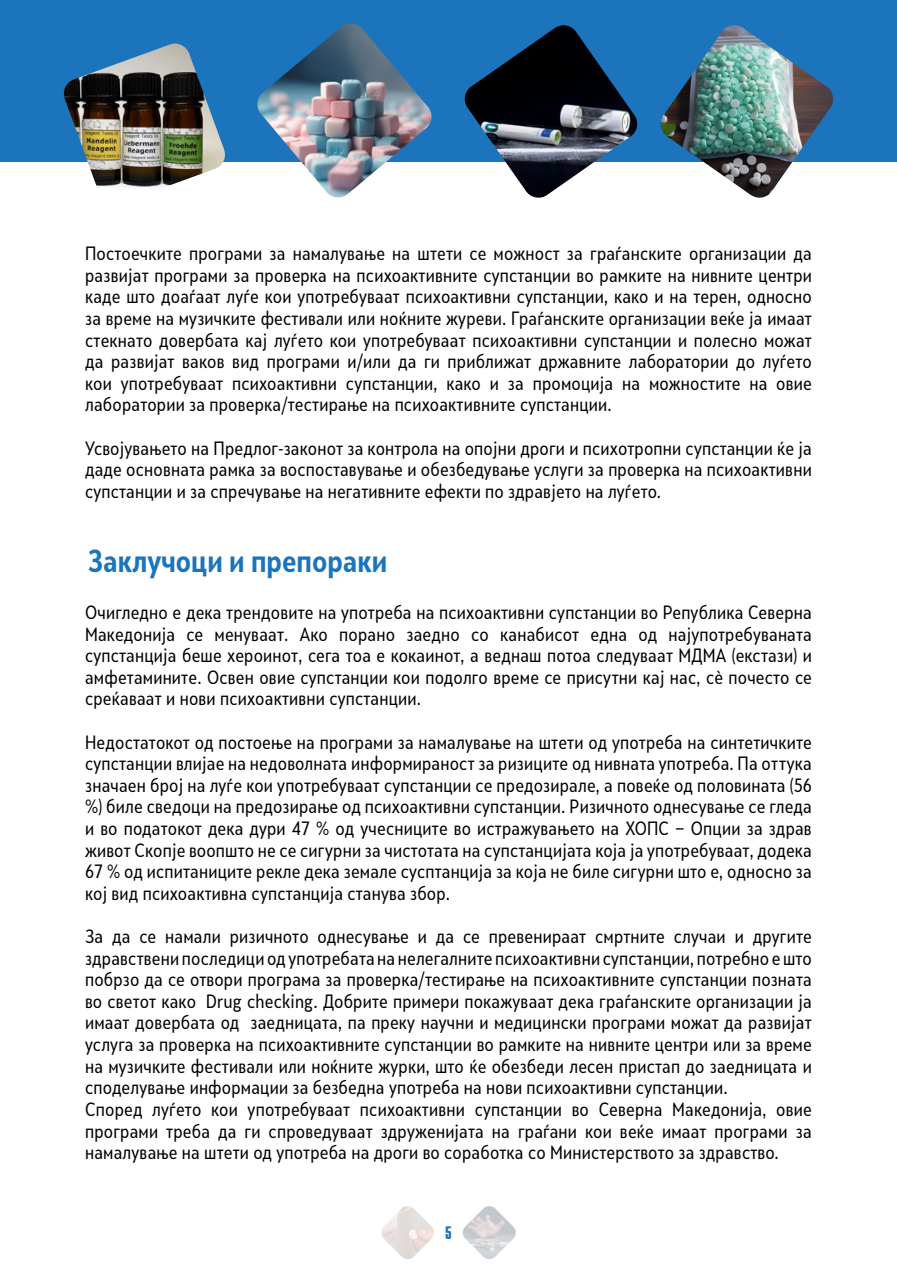
<style>
.page{position:relative;width:897px;height:1268px;background:#fff}
.page>*{position:absolute;margin:0;border:0;box-sizing:border-box;transform-origin:0 0}
.t1{font:700 29.85px "Skola Sans Cn";color:#1b75bc}
.t2{font:18px/21.6px "Skola Sans Cn";letter-spacing:.01em;color:#000;text-align:justify}
.t3{font:700 18px "Ekran";color:#1c75bc}
</style>
<div class="page">
<div style="left:0;top:0;width:896px;height:162px;background:#1c75bc"></div>
<img style="left:660px;top:25px;width:174px;height:173px">
<img style="left:464px;top:25px;width:174px;height:173px">
<img style="left:257px;top:23px;width:175px;height:175px">
<img style="left:63px;top:44px;width:162px;height:144px">
<img style="left:381px;top:1206px;width:53px;height:53px">
<img style="left:463px;top:1206px;width:53px;height:53px">
<p class="t2" style="left:85px;top:243px;width:728px">Постоечките програми за намалување на штети се можност за граѓанските организации да развијат програми за проверка на психоактивните супстанции во рамките на нивните центри каде што доаѓаат луѓе кои употребуваат психоактивни супстанции, како и на терен, односно за време на музичките фестивали или ноќните журеви. Граѓанските организации веќе ја имаат стекнато довербата кај луѓето кои употребуваат психоактивни супстанции и полесно можат да развијат ваков вид програми и/или да ги приближат државните лаборатории до луѓето кои употребуваат психоактивни супстанции, како и за промоција на можностите на овие лаборатории за проверка/тестирање на психоактивните супстанции.</p>
<p class="t2" style="left:85px;top:437px;width:728px">Усвојувањето на Предлог-законот за контрола на опојни дроги и психотропни супстанции ќе ја даде основната рамка за воспоставување и обезбедување услуги за проверка на психоактивни супстанции и за спречување на негативните ефекти по здравјето на луѓето.</p>
<h1 class="t1" style="left:88px;top:542px;width:301px">Заклучоци и препораки</h1>
<p class="t2" style="left:85px;top:601px;width:728px">Очигледно е дека трендовите на употреба на психоактивни супстанции во Република Северна Македонија се менуваат. Ако порано заедно со канабисот една од најупотребуваната супстанција беше хероинот, сега тоа е кокаинот, а веднаш потоа следуваат МДМА (екстази) и амфетамините. Освен овие супстанции кои подолго време се присутни кај нас, сè почесто се среќаваат и нови психоактивни супстанции.</p>
<p class="t2" style="left:85px;top:731px;width:728px">Недостатокот од постоење на програми за намалување на штети од употреба на синтетичките супстанции влијае на недоволната информираност за ризиците од нивната употреба. Па оттука значаен број на луѓе кои употребуваат супстанции се предозирале, а повеќе од половината (56 %) биле сведоци на предозирање од психоактивни супстанции. Ризичното однесување се гледа и во податокот дека дури 47 % од учесниците во истражувањето на ХОПС − Опции за здрав живот Скопје воопшто не се сигурни за чистотата на супстанцијата која ја употребуваат, додека 67 % од испитаниците рекле дека земале сусптанција за која не биле сигурни што е, односно за кој вид психоактивна супстанција станува збор.</p>
<p class="t2" style="left:85px;top:925px;width:728px;text-align:left">За да се намали ризичното однесување и да се превенираат смртните случаи и другите здравствени последици од употребата на нелегалните психоактивни супстанции, потребно е што побрзо да се отвори програма за проверка/тестирање на психоактивните супстанции позната во светот како Drug checking. Добрите примери покажуваат дека граѓанските организации ја имаат довербата од заедницата, па преку научни и медицински програми можат да развијат услуга за проверка на психоактивните супстанции во рамките на нивните центри или за време на музичките фестивали или ноќните журки, што ќе обезбеди лесен пристап до заедницата и споделување информации за безбедна употреба на нови психоактивни супстанции.<br>Според луѓето кои употребуваат психоактивни супстанции во Северна Македонија, овие програми треба да ги спроведуваат здруженијата на граѓани кои веќе имаат програми за намалување на штети од употреба на дроги во соработка со Министерството за здравство.</p>
<p class="t3" style="left:445px;top:1222px;width:7px">5</p>
</div>
